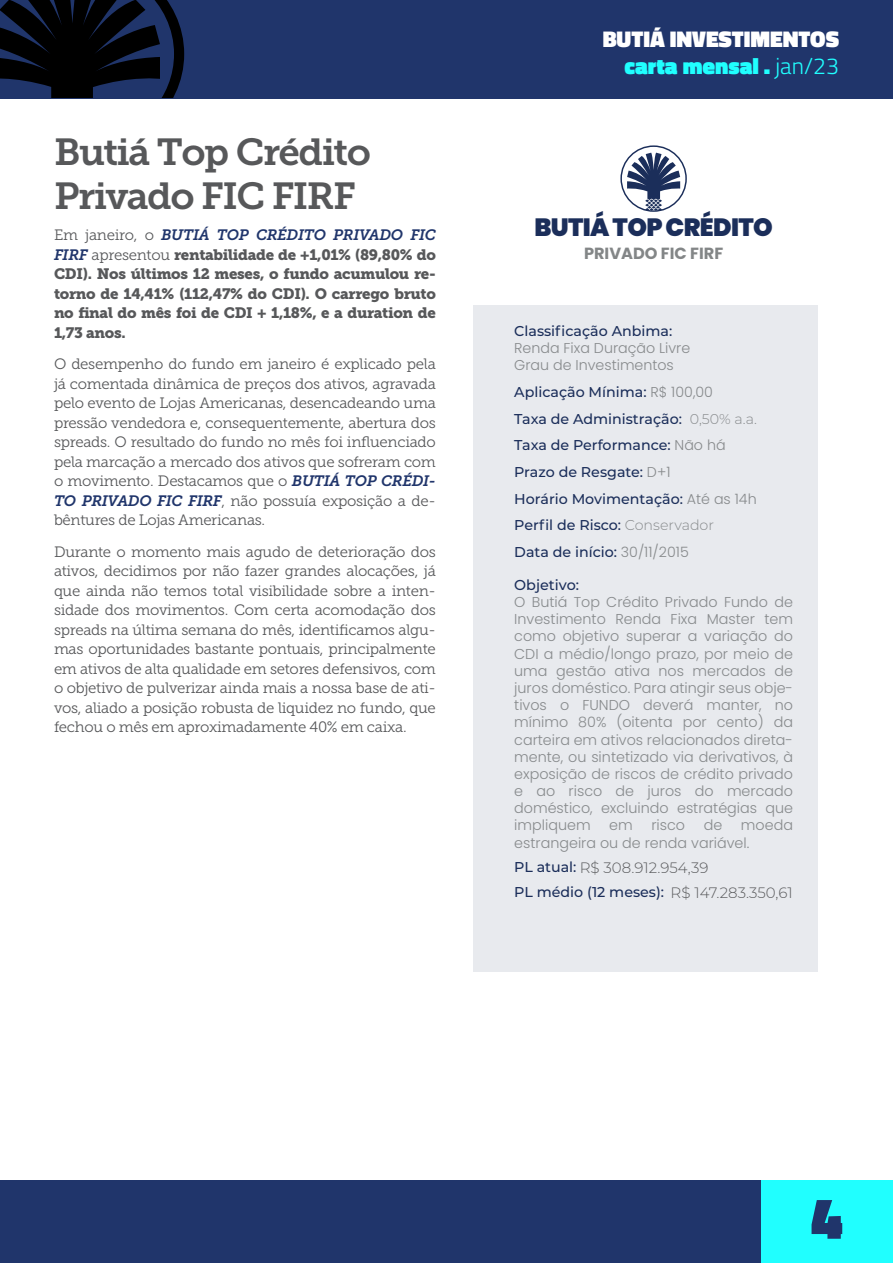
<style>
.page{position:relative;width:893px;height:1263px;background:#fff}
.page>*{position:absolute;margin:0;border:0;box-sizing:border-box;transform-origin:0 0}
.t1{font:900 58.65px "Titillium Web";color:#20356b}
.t2{font:37.5px/43.2px "Museo Slab 700";letter-spacing:-.04em;color:#57585a}
.t3{font:900 24.9px "Poppins";letter-spacing:-.025em;color:#1b2e5a}
.t4{font:900 22.95px/27.6px "Titillium Web";color:#fff;text-align:right}
.t5{font:700 16.2px "Poppins";color:#838687}
.t6{font:15px/19.5px "Museo Slab 300";letter-spacing:-.02em;color:#57585a;text-align:justify}
.t7{font:15px/19.5px "Museo Slab 900";letter-spacing:-.02em;color:#57585a;text-align:justify}
.t8{font:300 15px "Montserrat Alternates";color:#595a5c}
.t9{font:500 14.4px "Montserrat";color:#1b2e5a}
.t10{font:300 14.25px/17.2px "Poppins";color:#878a8c}
.t11{font:500 14.25px/26.7px "Montserrat";color:#1b2e5a}
.s1{font-family:"Museo Slab 300"}
.s2{font-family:"Museo Slab 700";font-style:italic;color:#20356b}
.s3{color:#20ffff}
.s4{font-weight:300;color:#20ffff}
.s5{font-family:"Montserrat";font-weight:500;color:#1b2e5a}
.s6{font-family:"Poppins";font-weight:300;color:#878a8c}
.s7{font-weight:300;color:#878a8c}
.s8{font-family:"Montserrat";font-weight:500;font-size:14.25px;color:#1b2e5a}
.s9{font-family:"Montserrat Alternates";font-weight:300;font-size:15px;color:#595a5c}
</style>
<div class="page">
<div style="left:0;top:0;width:893px;height:98px;background:#20356b"></div>
<svg style="left:0;top:0;width:184px;height:98px"></svg>
<div style="left:0;top:1180px;width:761px;height:83px;background:#20356b"></div>
<div style="left:761px;top:1180px;width:132px;height:83px;background:#20ffff"></div>
<div style="left:620px;top:145px;width:67px;height:67px;border:1px solid #1b2e5a;border-radius:50%"></div>
<svg style="left:627px;top:153px;width:53px;height:58px"></svg>
<div style="left:473px;top:305px;width:345px;height:667px;background:#e8eaee"></div>
<p class="t2" style="left:54px;top:131px;width:319px">Butiá Top Crédito<br>Privado FIC FIRF</p>
<p class="t7" style="left:54px;top:225px;width:383px"><span class="s1">Em janeiro, o</span> <span class="s2">BUTIÁ TOP CRÉDITO PRIVADO FIC FIRF</span> <span class="s1">apresentou</span> rentabilidade de +1,01% (89,80% do CDI). Nos últimos 12 meses, o fundo acumulou re&shy;torno de 14,41% (112,47% do CDI). O carrego bruto no final do mês foi de CDI + 1,18%, e a duration de 1,73 anos.</p>
<p class="t6" style="left:54px;top:354px;width:383px">O desempenho do fundo em janeiro é explicado pela já comentada dinâmica de preços dos ativos, agravada pelo evento de Lojas Americanas, desencadeando uma pressão vendedora e, consequentemente, abertura dos spreads. O resultado do fundo no mês foi influenciado pela marcação a mercado dos ativos que sofreram com o movimento. Destacamos que o <span class="s2">BUTIÁ TOP CRÉDI-TO PRIVADO FIC FIRF</span>, não possuía exposição a de&shy;bêntures de Lojas Americanas.</p>
<p class="t6" style="left:54px;top:542px;width:383px">Durante o momento mais agudo de deterioração dos ativos, decidimos por não fazer grandes alocações, já que ainda não temos total visibilidade sobre a inten&shy;sidade dos movimentos. Com certa acomodação dos spreads na última semana do mês, identificamos algu&shy;mas oportunidades bastante pontuais, principalmente em ativos de alta qualidade em setores defensivos, com o objetivo de pulverizar ainda mais a nossa base de ati&shy;vos, aliado a posição robusta de liquidez no fundo, que fechou o mês em aproximadamente 40% em caixa.</p>
<h3 class="t4" style="left:603px;top:25px;width:238px">BUTIÁ INVESTIMENTOS <span class="s3">carta mensal .</span> <span class="s4">jan/23</span></h3>
<p class="t3" style="left:534px;top:213px;width:240px">BUTIÁ TOP CRÉDITO</p>
<p class="t5" style="left:584px;top:244px;width:141px">PRIVADO FIC FIRF</p>
<p class="t10" style="left:514px;top:323px;width:178px"><span class="s5">Classificação Anbima:<br></span>Renda Fixa Duração Livre<br>Grau de Investimentos</p>
<p class="t11" style="left:514px;top:378px;width:244px">Aplicação Mínima: <span class="s6">R$ 100,00<br></span>Taxa de Administração: <span class="s7">0,50% a.a.<br></span>Taxa de Performance: <span class="s6">Não há<br></span>Prazo de Resgate: <span class="s6">D+1<br></span>Horário Movimentação: <span class="s6">Até as 14h<br></span>Perfil de Risco: <span class="s7">Conservador<br></span>Data de início: <span class="s6">30/11/2015</span></p>
<p class="t9" style="left:514px;top:575px;width:66px">Objetivo:</p>
<p class="t10" style="left:514px;top:593px;width:280px;text-align:justify">O Butiá Top Crédito Privado Fundo de Investimento Renda Fixa Master tem como objetivo superar a variação do CDI a médio/longo prazo, por meio de uma gestão ativa nos mercados de juros doméstico. Para atingir seus obje&shy;tivos o FUNDO deverá manter, no mínimo 80% (oitenta por cento) da carteira em ativos relacionados direta&shy;mente, ou sintetizado via derivativos, à exposição de riscos de crédito privado e ao risco de juros do mercado doméstico, excluindo estratégias que impliquem</p>
<p class="t10" style="left:609px;top:817px;width:25px">em</p>
<p class="t10" style="left:651px;top:817px;width:35px">risco</p>
<p class="t10" style="left:704px;top:817px;width:20px">de</p>
<p class="t10" style="left:514px;top:817px;width:280px;text-indent:227px">moeda estrangeira ou de renda variável.</p>
<p class="t8" style="left:514px;top:857px;width:196px"><span class="s8">PL atual:</span> R$ 308.912.954,39</p>
<p class="t11" style="left:514px;top:878px;width:280px">PL médio (12 meses): <span class="s9">R$ 147.283.350,61</span></p>
<p class="t1" style="left:810px;top:1175px;width:34px">4</p>
</div>
